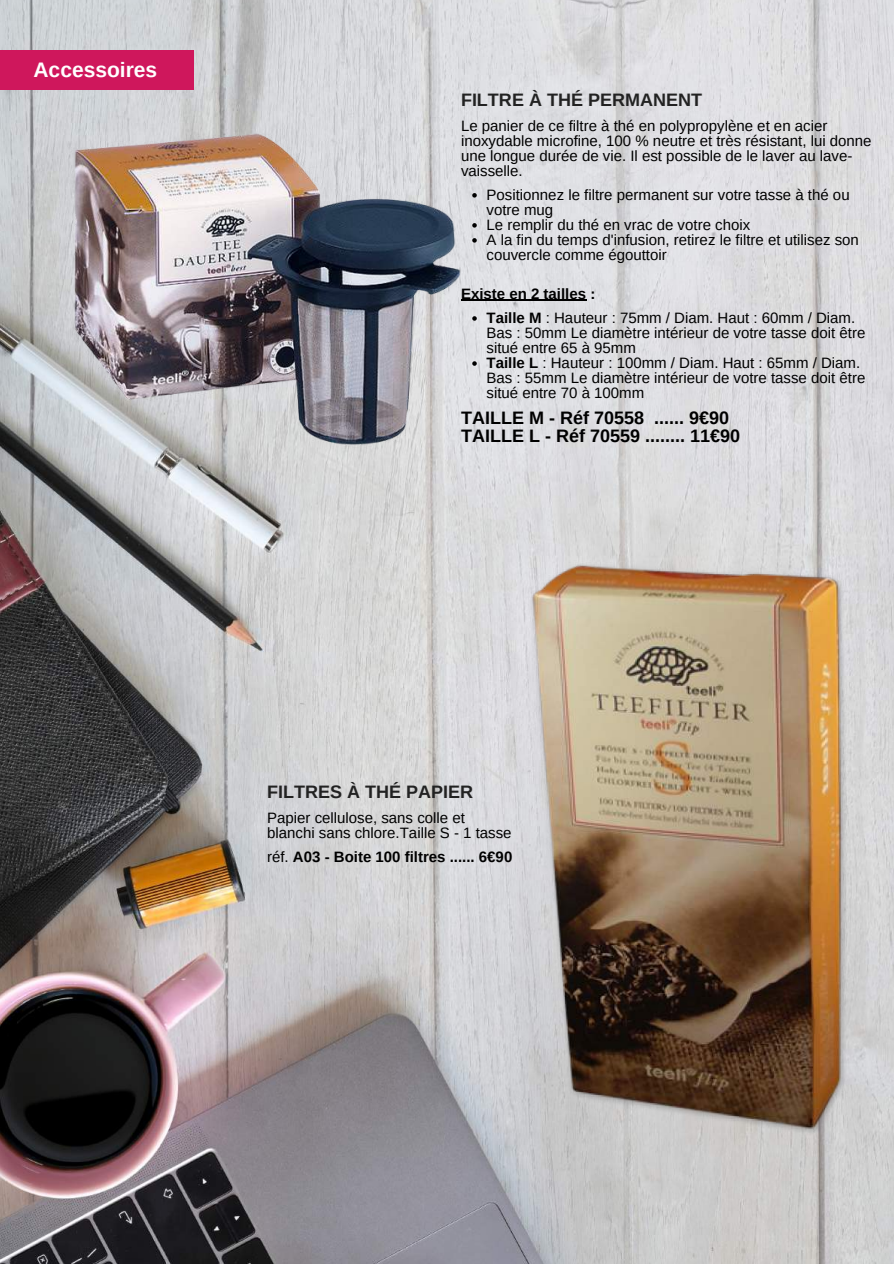
<style>
.page{position:relative;width:894px;height:1264px;background:#fff}
.page>*{position:absolute;margin:0;border:0;box-sizing:border-box;transform-origin:0 0}
.t1{font:700 21px "Arimo";color:#fff}
.t2{font:700 18px/18px "Arimo";color:#000}
.t3{font:700 18px "Arimo";color:#222}
.t4{font:15px/15px "Arimo";color:#000}
.t5{font:700 15px "Arimo";color:#000}
.s1{font-weight:700}
.s2{font-weight:400}
</style>
<div class="page">
<img style="left:0;top:0;width:893px;height:1263px">
<div style="left:0;top:50px;width:194px;height:39px;background:#cf175c"></div>
<img style="left:57px;top:100px;width:419px;height:378px">
<svg style="left:472px;top:316px;width:4px;height:5px"></svg>
<svg style="left:472px;top:361px;width:4px;height:5px"></svg>
<hr style="left:461px;top:300px;width:125px;height:1px;background:#000">
<img style="left:325px;top:428px;width:568px;height:738px">
<svg style="left:472px;top:193px;width:4px;height:4px"></svg>
<svg style="left:472px;top:223px;width:4px;height:5px"></svg>
<svg style="left:472px;top:238px;width:4px;height:5px"></svg>
<h1 class="t1" style="left:33px;top:58px;width:125px">Accessoires</h1>
<p class="t3" style="left:461px;top:90px;width:242px">FILTRE À THÉ PERMANENT</p>
<p class="t4" style="left:461px;top:118px;width:412px">Le panier de ce filtre à thé en polypropylène et en acier inoxydable microfine, 100 % neutre et très résistant, lui donne une longue durée de vie. Il est possible de le laver au lave&shy;vaisselle.</p>
<p class="t4" style="left:486px;top:187px;width:374px">Positionnez le filtre permanent sur votre tasse à thé ou votre mug<br>Le remplir du thé en vrac de votre choix<br>A la fin du temps d'infusion, retirez le filtre et utilisez son couvercle comme égouttoir</p>
<p class="t5" style="left:461px;top:285px;width:136px">Existe en 2 tailles :</p>
<p class="t4" style="left:486px;top:310px;width:380px"><span class="s1">Taille M</span> : Hauteur : 75mm / Diam. Haut : 60mm / Diam.<br>Bas : 50mm Le diamètre intérieur de votre tasse doit être situé entre 65 à 95mm<br><span class="s1">Taille L</span> : Hauteur : 100mm / Diam. Haut : 65mm / Diam.<br>Bas : 55mm Le diamètre intérieur de votre tasse doit être situé entre 70 à 100mm</p>
<p class="t2" style="left:461px;top:409px;width:280px">TAILLE M - Réf 70558 ...... 9€90<br>TAILLE L - Réf 70559 ........ 11€90</p>
<p class="t3" style="left:267px;top:781px;width:207px">FILTRES À THÉ PAPIER</p>
<p class="t4" style="left:267px;top:809px;width:246px">Papier cellulose, sans colle et blanchi sans chlore.Taille S - 1 tasse</p>
<p class="t5" style="left:267px;top:848px;width:247px"><span class="s2">réf.</span> A03 - Boite 100 filtres ...... 6€90</p>
</div>
